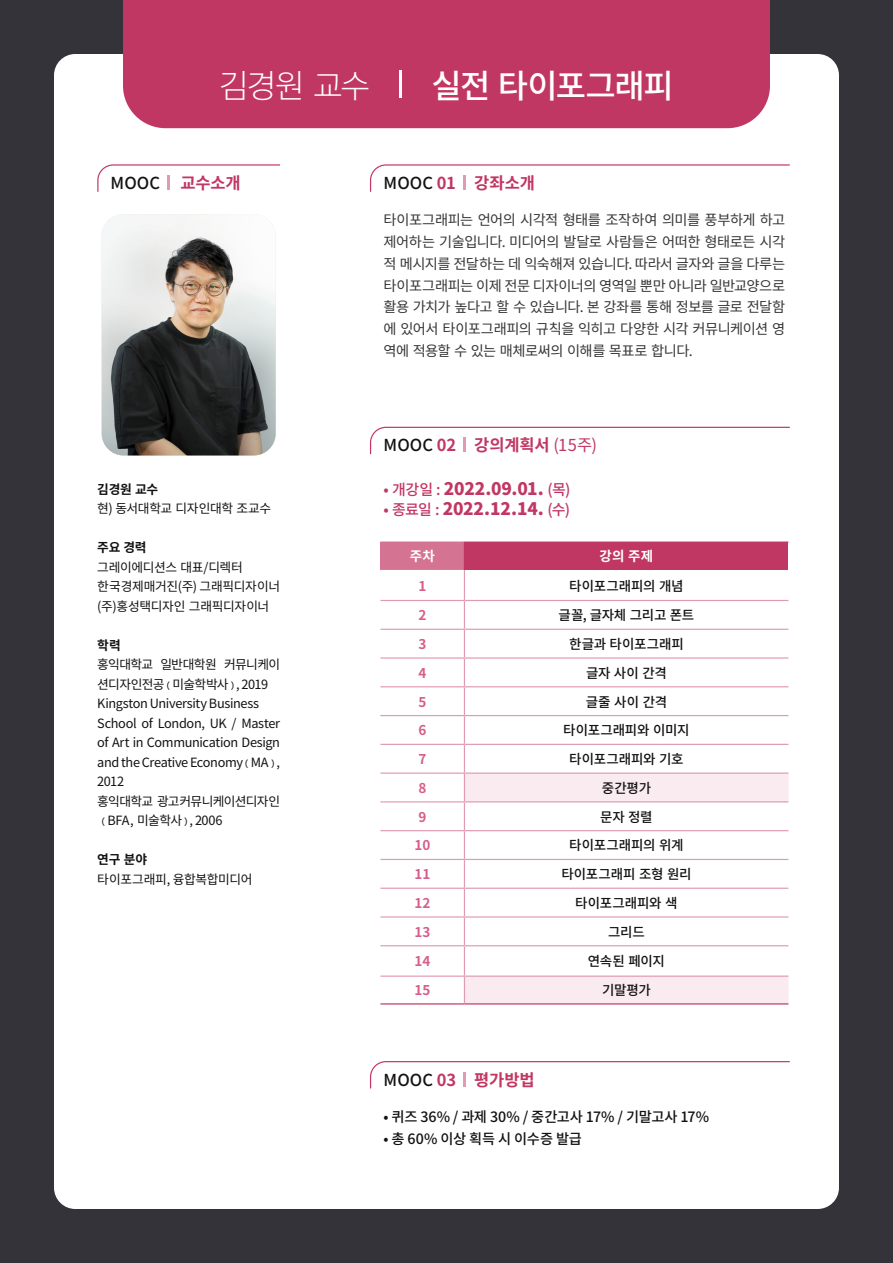
<style>
.page{position:relative;width:893px;height:1263px;background:#333339}
.page>*{position:absolute;margin:0;border:0;box-sizing:border-box;transform-origin:0 0}
.t1{font:500 33px "Noto Sans CJ Kkr";letter-spacing:-.04em;color:#fff}
.t2{font:300 33px "Noto Sans CJ Kkr";color:#fff}
.t3{font:900 17.25px "Noto Sans CJ Kkr";letter-spacing:-.01em;color:#c13763}
.t4{font:700 16.5px "Noto Sans CJ Kkr";letter-spacing:-.005em;color:#c13763}
.t5{font:500 16.5px "Noto Sans CJ Kkr";color:#121212}
.t6{font:14.25px/21.8px "Noto Sans CJ Kkr";letter-spacing:-.04em;color:#363636;text-align:justify}
.t7{font:500 14.25px "Noto Sans CJ Kkr";letter-spacing:-.025em;color:#121212}
.t8{font:500 13.5px "Noto Sans CJ Kkr";letter-spacing:-.015em;color:#121212}
.t9{font:700 13.5px "Noto Sans CJ Kkr";letter-spacing:.005em;color:#d65e8b}
.t10{font:700 13.5px "Noto Sans CJ Kkr";color:#fff}
.t11{font:12.75px/19.5px "Noto Sans CJ Kkr";letter-spacing:-.03em;color:#121212}
.t12{font:700 12.75px "Noto Sans CJ Kkr";letter-spacing:-.02em;color:#121212}
.s1{font-weight:700;color:#c13763}
.s2{font-weight:500;color:#121212}
.s3{font-weight:400}
.s4{font-weight:500;font-size:15px}
</style>
<div class="page">
<div style="left:54px;top:54px;width:785px;height:1155px;background:#fff;border-radius:21px"></div>
<div style="left:123px;top:0;width:647px;height:128px;background:#c13763"></div>
<img style="left:102px;top:214px;width:174px;height:241px">
<hr style="left:400px;top:71px;width:2px;height:27px;background:#fff">
<svg style="left:97px;top:164px;width:183px;height:28px"></svg>
<svg style="left:370px;top:164px;width:420px;height:28px"></svg>
<div style="left:464px;top:542px;width:324px;height:28px;background:#c13763"></div>
<svg style="left:465px;top:774px;width:323px;height:229px"></svg>
<hr style="left:380px;top:541px;width:84px;height:2px;background:#d47392">
<hr style="left:464px;top:541px;width:324px;height:2px;background:#c13763">
<hr style="left:464px;top:1003px;width:324px;height:1px;background:#c13763">
<hr style="left:464px;top:600px;width:324px;height:1px;background:#e09bb1">
<hr style="left:464px;top:629px;width:324px;height:1px;background:#e09bb1">
<hr style="left:464px;top:657px;width:324px;height:2px;background:#e09bb1">
<hr style="left:464px;top:686px;width:324px;height:1px;background:#e09bb1">
<hr style="left:464px;top:715px;width:324px;height:1px;background:#e09bb1">
<hr style="left:464px;top:744px;width:324px;height:1px;background:#e09bb1">
<hr style="left:464px;top:772px;width:324px;height:2px;background:#e09bb1">
<hr style="left:464px;top:801px;width:324px;height:1px;background:#e09bb1">
<hr style="left:464px;top:830px;width:324px;height:1px;background:#e09bb1">
<hr style="left:464px;top:859px;width:324px;height:1px;background:#e09bb1">
<hr style="left:464px;top:888px;width:324px;height:1px;background:#e09bb1">
<hr style="left:464px;top:916px;width:324px;height:1px;background:#e09bb1">
<hr style="left:464px;top:945px;width:324px;height:1px;background:#e09bb1">
<hr style="left:464px;top:975px;width:324px;height:2px;background:#e09bb1">
<svg style="left:380px;top:543px;width:85px;height:461px"></svg>
<svg style="left:370px;top:426px;width:420px;height:29px"></svg>
<svg style="left:370px;top:1061px;width:420px;height:28px"></svg>
<h1 class="t2" style="left:219px;top:67px;width:153px">김경원 교수</h1>
<h1 class="t1" style="left:432px;top:67px;width:244px">실전 타이포그래피</h1>
<p class="t5" style="left:111px;top:174px;width:132px">MOOC <span class="s1">교수소개</span></p>
<p class="t12" style="left:97px;top:482px;width:63px">김경원 교수</p>
<p class="t11" style="left:97px;top:499px;width:175px">현) 동서대학교 디자인대학 조교수</p>
<p class="t12" style="left:97px;top:540px;width:51px">주요 경력</p>
<p class="t11" style="left:97px;top:558px;width:184px">그레이에디션스 대표/디렉터 한국경제매거진(주) 그래픽디자이너 (주)홍성택디자인 그래픽디자이너</p>
<p class="t12" style="left:97px;top:638px;width:25px">학력</p>
<p class="t11" style="left:97px;top:655px;width:184px">홍익대학교 일반대학원 커뮤니케이 션디자인전공﹙미술학박사﹚, 2019<br>Kingston University Business<br>School of London, UK / Master of Art in Communication Design and the Creative Economy﹙MA﹚,<br>2012<br>홍익대학교 광고커뮤니케이션디자인 ﹙BFA, 미술학사﹚, 2006</p>
<p class="t12" style="left:97px;top:852px;width:51px">연구 분야</p>
<p class="t11" style="left:97px;top:870px;width:157px">타이포그래피, 융합복합미디어</p>
<p class="t4" style="left:384px;top:174px;width:153px"><span class="s2">MOOC</span> 01 강좌소개</p>
<p class="t6" style="left:384px;top:210px;width:403px">타이포그래피는 언어의 시각적 형태를 조작하여 의미를 풍부하게 하고 제어하는 기술입니다. 미디어의 발달로 사람들은 어떠한 형태로든 시각 적 메시지를 전달하는 데 익숙해져 있습니다. 따라서 글자와 글을 다루는 타이포그래피는 이제 전문 디자이너의 영역일 뿐만 아니라 일반교양으로 활용 가치가 높다고 할 수 있습니다. 본 강좌를 통해 정보를 글로 전달함 에 있어서 타이포그래피의 규칙을 익히고 다양한 시각 커뮤니케이션 영 역에 적용할 수 있는 매체로써의 이해를 목표로 합니다.</p>
<p class="t4" style="left:384px;top:436px;width:215px"><span class="s2">MOOC</span> 02 강의계획서 <span class="s3">(15주)</span></p>
<h2 class="t3" style="left:384px;top:479px;width:188px"><span class="s4">• 개강일 :</span> 2022.09.01. <span class="s4">(목)</span></h2>
<h2 class="t3" style="left:384px;top:499px;width:188px"><span class="s4">• 종료일 :</span> 2022.12.14. <span class="s4">(수)</span></h2>
<p class="t10" style="left:410px;top:549px;width:27px">주차</p>
<p class="t10" style="left:599px;top:549px;width:55px">강의 주제</p>
<p class="t9" style="left:418px;top:578px;width:9px">1</p>
<p class="t8" style="left:569px;top:578px;width:116px">타이포그래피의 개념</p>
<p class="t9" style="left:418px;top:608px;width:9px">2</p>
<p class="t8" style="left:558px;top:608px;width:137px">글꼴, 글자체 그리고 폰트</p>
<p class="t9" style="left:418px;top:636px;width:9px">3</p>
<p class="t8" style="left:569px;top:636px;width:116px">한글과 타이포그래피</p>
<p class="t9" style="left:418px;top:665px;width:9px">4</p>
<p class="t8" style="left:586px;top:665px;width:82px">글자 사이 간격</p>
<p class="t9" style="left:418px;top:694px;width:9px">5</p>
<p class="t8" style="left:586px;top:694px;width:83px">글줄 사이 간격</p>
<p class="t9" style="left:418px;top:723px;width:9px">6</p>
<p class="t8" style="left:563px;top:723px;width:128px">타이포그래피와 이미지</p>
<p class="t9" style="left:418px;top:751px;width:9px">7</p>
<p class="t8" style="left:569px;top:751px;width:116px">타이포그래피와 기호</p>
<p class="t9" style="left:418px;top:780px;width:9px">8</p>
<p class="t8" style="left:602px;top:780px;width:51px">중간평가</p>
<p class="t9" style="left:418px;top:809px;width:9px">9</p>
<p class="t8" style="left:600px;top:809px;width:54px">문자 정렬</p>
<p class="t9" style="left:414px;top:838px;width:17px">10</p>
<p class="t8" style="left:569px;top:838px;width:116px">타이포그래피의 위계</p>
<p class="t9" style="left:414px;top:867px;width:17px">11</p>
<p class="t8" style="left:561px;top:867px;width:132px">타이포그래피 조형 원리</p>
<p class="t9" style="left:414px;top:895px;width:18px">12</p>
<p class="t8" style="left:575px;top:895px;width:104px">타이포그래피와 색</p>
<p class="t9" style="left:414px;top:924px;width:18px">13</p>
<p class="t8" style="left:608px;top:924px;width:38px">그리드</p>
<p class="t9" style="left:414px;top:954px;width:17px">14</p>
<p class="t8" style="left:588px;top:954px;width:79px">연속된 페이지</p>
<p class="t9" style="left:414px;top:983px;width:18px">15</p>
<p class="t8" style="left:602px;top:983px;width:50px">기말평가</p>
<p class="t4" style="left:384px;top:1070px;width:153px"><span class="s2">MOOC</span> 03 평가방법</p>
<p class="t7" style="left:384px;top:1109px;width:327px">• 퀴즈 36% / 과제 30% / 중간고사 17% / 기말고사 17%</p>
<p class="t7" style="left:384px;top:1130px;width:200px">• 총 60% 이상 획득 시 이수증 발급</p>
</div>
